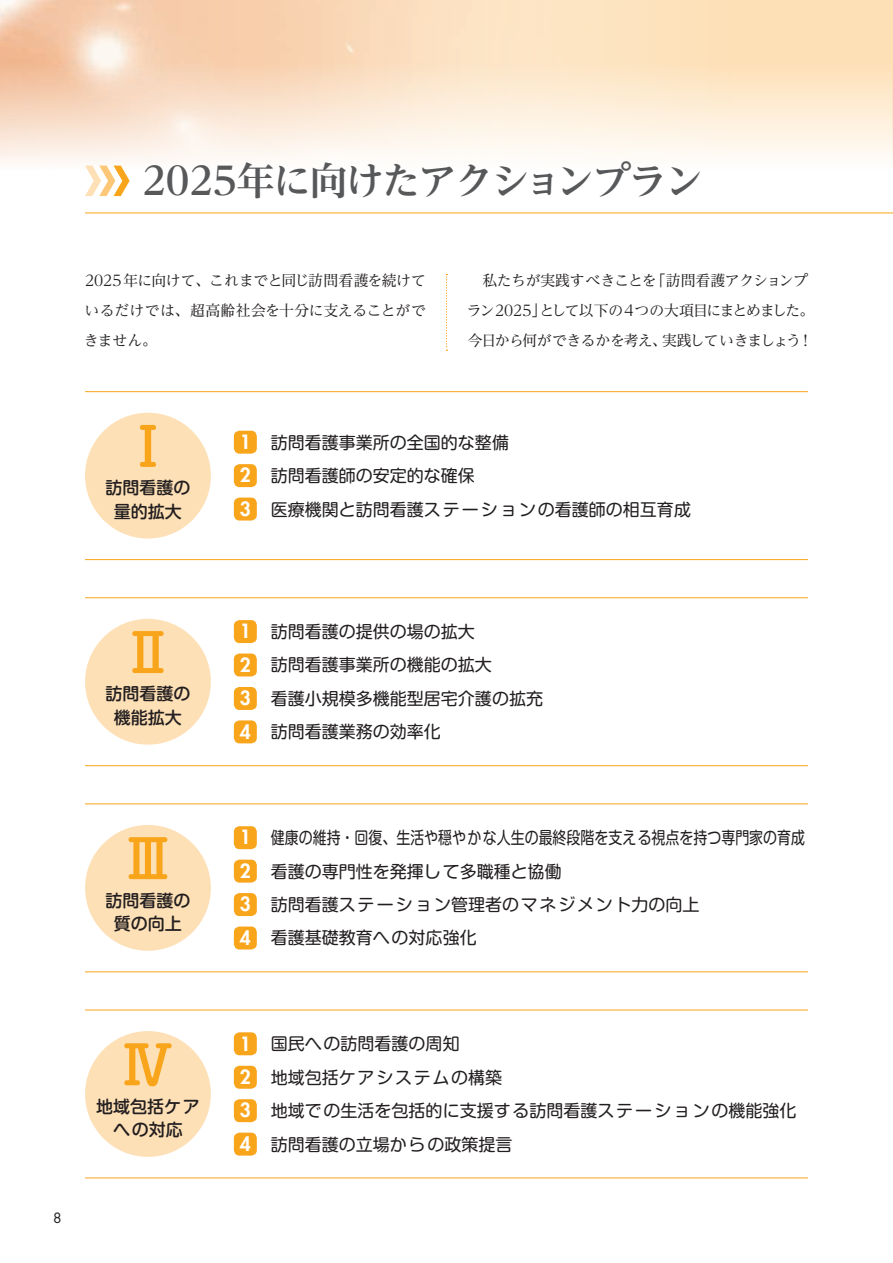
<style>
.page{position:relative;width:893px;height:1263px;background:#fff}
.page>*{position:absolute;margin:0;border:0;box-sizing:border-box;transform-origin:0 0}
.t1{font:500 52.35px "Shin M Go Pr 6";color:#f9a51b}
.t2{font:700 38.25px "Reim Pro";letter-spacing:-.05em;color:#57585a}
.t3{font:16.95px/33.5px "Shin M Go Pr 6";color:#231f20}
.t4{font:16.95px/33.5px "Shin M Go Pr 6";color:#231f20;scale:.82 1}
.t5{font:500 16.95px/23.4px "Shin M Go Pr 6";color:#231f20;text-align:center}
.t6{font:14.85px/29.7px "Reim Pro";letter-spacing:-.05em;color:#231f20}
.t7{font:14.85px/29.7px "Reim Pro";letter-spacing:-.03em;color:#231f20;text-align:justify}
.t8{font:13.8px "Futura Std";color:#231f20}
.s1{font-family:"Futura Std";font-weight:800;font-size:19.2px;color:#fff}
</style>
<div class="page">
<svg style="left:730px;top:0;width:162px;height:157px;background:#fde7c8"></svg>
<hr style="left:892px;top:0;width:1px;height:170px;background:#fee0b6">
<div style="left:85px;top:413px;width:126px;height:125px;background:#fee0b6;border-radius:50%"></div>
<hr style="left:85px;top:391px;width:723px;height:1px;background:#f9a51b">
<hr style="left:85px;top:559px;width:723px;height:1px;background:#f9a51b">
<div style="left:234px;top:431px;width:23px;height:23px;background:#f9a51b;border-radius:6px"></div>
<div style="left:234px;top:464px;width:23px;height:23px;background:#f9a51b;border-radius:6px"></div>
<div style="left:234px;top:498px;width:23px;height:22px;background:#f9a51b;border-radius:6px"></div>
<div style="left:85px;top:619px;width:126px;height:126px;background:#fee0b6;border-radius:50%"></div>
<hr style="left:85px;top:597px;width:723px;height:1px;background:#f9a51b">
<hr style="left:85px;top:765px;width:723px;height:1px;background:#f9a51b">
<div style="left:234px;top:620px;width:23px;height:23px;background:#f9a51b;border-radius:6px"></div>
<div style="left:234px;top:653px;width:23px;height:23px;background:#f9a51b;border-radius:6px"></div>
<div style="left:234px;top:687px;width:23px;height:23px;background:#f9a51b;border-radius:6px"></div>
<div style="left:234px;top:720px;width:23px;height:23px;background:#f9a51b;border-radius:6px"></div>
<div style="left:85px;top:1031px;width:126px;height:126px;background:#fee0b6;border-radius:50%"></div>
<hr style="left:85px;top:1009px;width:723px;height:1px;background:#f9a51b">
<hr style="left:85px;top:1177px;width:723px;height:1px;background:#f9a51b">
<div style="left:234px;top:1032px;width:23px;height:23px;background:#f9a51b;border-radius:6px"></div>
<div style="left:234px;top:1066px;width:23px;height:23px;background:#f9a51b;border-radius:6px"></div>
<div style="left:234px;top:1099px;width:23px;height:23px;background:#f9a51b;border-radius:6px"></div>
<div style="left:234px;top:1133px;width:23px;height:22px;background:#f9a51b;border-radius:6px"></div>
<div style="left:85px;top:825px;width:126px;height:126px;background:#fee0b6;border-radius:50%"></div>
<hr style="left:85px;top:803px;width:723px;height:1px;background:#f9a51b">
<hr style="left:85px;top:971px;width:723px;height:1px;background:#f9a51b">
<div style="left:234px;top:826px;width:23px;height:23px;background:#f9a51b;border-radius:6px"></div>
<div style="left:234px;top:860px;width:23px;height:23px;background:#f9a51b;border-radius:6px"></div>
<div style="left:234px;top:893px;width:23px;height:23px;background:#f9a51b;border-radius:6px"></div>
<div style="left:234px;top:926px;width:23px;height:23px;background:#f9a51b;border-radius:6px"></div>
<svg style="left:446px;top:274px;width:1px;height:77px"></svg>
<svg style="left:85px;top:166px;width:45px;height:30px"></svg>
<hr style="left:85px;top:213px;width:808px;height:1px;background:#f9a51b">
<h2 class="t2" style="left:142px;top:149px;width:563px">2025年に向けたアクションプラン</h2>
<p class="t7" style="left:84px;top:266px;width:344px">2025年に向けて、これまでと同じ訪問看護を続けているだけでは、超高齢社会を十分に支えることができません。</p>
<p class="t6" style="left:467px;top:266px;width:349px">　私たちが実践すべきことを「訪問看護アクションプラン2025」として以下の４つの大項目にまとめました。今日から何ができるかを考え、実践していきましょう！</p>
<h1 class="t1" style="left:122px;top:404px;width:54px">Ⅰ</h1>
<p class="t5" style="left:105px;top:475px;width:87px">訪問看護の量的拡大</p>
<p class="t3" style="left:240px;top:425px;width:453px"><span class="s1">1</span> 訪問看護事業所の全国的な整備<br><span class="s1">2</span> 訪問看護師の安定的な確保<br><span class="s1">3</span> 医療機関と訪問看護ステーションの看護師の相互育成</p>
<h1 class="t1" style="left:122px;top:611px;width:54px">Ⅱ</h1>
<p class="t5" style="left:105px;top:681px;width:87px">訪問看護の機能拡大</p>
<h1 class="t1" style="left:122px;top:817px;width:54px">Ⅲ</h1>
<p class="t5" style="left:105px;top:888px;width:87px">訪問看護の質の向上</p>
<p class="t8" style="left:53px;top:1209px;width:10px">8</p>
<h1 class="t1" style="left:122px;top:1023px;width:54px">Ⅳ</h1>
<p class="t5" style="left:96px;top:1094px;width:105px">地域包括ケアへの対応</p>
<p class="t3" style="left:240px;top:614px;width:305px"><span class="s1">1</span> 訪問看護の提供の場の拡大<br><span class="s1">2</span> 訪問看護事業所の機能の拡大<br><span class="s1">3</span> 看護小規模多機能型居宅介護の拡充<br><span class="s1">4</span> 訪問看護業務の効率化</p>
<p class="t4" style="left:240px;top:820px;width:691px"><span class="s1">1</span> 健康の維持・回復、生活や穏やかな人生の最終段階を支える視点を持つ専門家の育成<br><span class="s1">2</span> 看護の専門性を発揮して多職種と協働<br><span class="s1">3</span> 訪問看護ステーション管理者のマネジメント力の向上<br><span class="s1">4</span> 看護基礎教育への対応強化</p>
<p class="t3" style="left:240px;top:1026px;width:558px"><span class="s1">1</span> 国民への訪問看護の周知<br><span class="s1">2</span> 地域包括ケアシステムの構築<br><span class="s1">3</span> 地域での生活を包括的に支援する訪問看護ステーションの機能強化<br><span class="s1">4</span> 訪問看護の立場からの政策提言</p>
</div>
